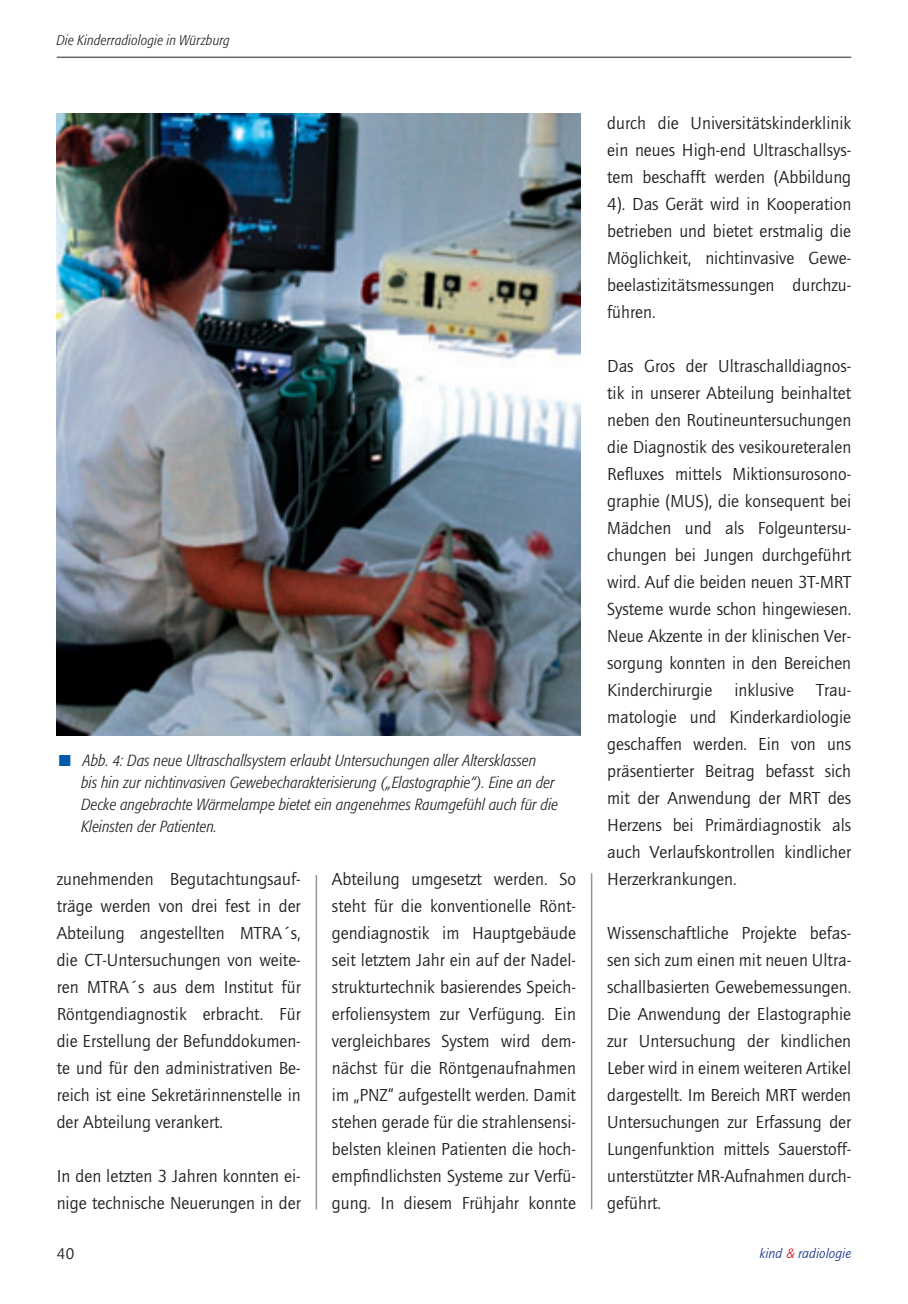
<style>
.page{position:relative;width:908px;height:1304px;background:#fff}
.page>*{position:absolute;margin:0;border:0;box-sizing:border-box;transform-origin:0 0}
.t1{font:18px/27px "Quay";color:#231f20;text-align:justify}
.t2{font:italic 300 condensed 16px/22px "Formata";letter-spacing:.01em;color:#231f20}
.t3{font:16px "Quay";color:#231f20}
.t4{font:italic 300 condensed 14px "Formata";letter-spacing:.02em;color:#231f20}
.t5{font:italic 14px "Ouay";color:#253f8e}
.s1{color:#015aaa}
.s2{color:#d1232a}
</style>
<div class="page">
<hr style="left:57px;top:57px;width:793px;height:1px;background:#231f20">
<hr style="left:590px;top:873px;width:2px;height:336px;background:#939598">
<hr style="left:315px;top:875px;width:2px;height:334px;background:#939598">
<img style="left:57px;top:113px;width:523px;height:622px">
<p class="t4" style="left:57px;top:32px;width:175px">Die Kinderradiologie in Würzburg</p>
<p class="t2" style="left:81px;top:750px;width:478px;text-indent:-23px"><span class="s1">■</span> Abb. 4: Das neue Ultraschallsystem erlaubt Untersuchungen aller Altersklassen<br>bis hin zur nichtinvasiven Gewebecharakterisierung („Elastographie“). Eine an der Decke angebrachte Wärmelampe bietet ein angenehmes Raumgefühl auch für die Kleinsten der Patienten.</p>
<p class="t1" style="left:57px;top:866px;width:245px">zunehmenden Begutachtungsauf&shy;träge werden von drei fest in der Abteilung angestellten MTRA´s, die CT-Untersuchungen von weite&shy;ren MTRA´s aus dem Institut für Röntgendiagnostik erbracht. Für die Erstellung der Befunddokumen&shy;te und für den administrativen Be&shy;reich ist eine Sekretärinnenstelle in der Abteilung verankert.</p>
<p class="t1" style="left:57px;top:1163px;width:245px">In den letzten 3 Jahren konnten ei&shy;nige technische Neuerungen in der</p>
<p class="t1" style="left:332px;top:866px;width:245px">Abteilung umgesetzt werden. So steht für die konventionelle Rönt&shy;gendiagnostik im Hauptgebäude seit letztem Jahr ein auf der Nadel&shy;strukturtechnik basierendes Speich&shy;erfoliensystem zur Verfügung. Ein vergleichbares System wird dem&shy;nächst für die Röntgenaufnahmen im „PNZ“ aufgestellt werden. Damit stehen gerade für die strahlensensi&shy;belsten kleinen Patienten die hoch&shy;empfindlichsten Systeme zur Verfü&shy;gung. In diesem Frühjahr konnte</p>
<p class="t1" style="left:607px;top:110px;width:245px">durch die Universitätskinderklinik ein neues High-end Ultraschallsys&shy;tem beschafft werden (Abbildung 4). Das Gerät wird in Kooperation betrieben und bietet erstmalig die Möglichkeit, nichtinvasive Gewe&shy;beelastizitätsmessungen durchzu&shy;führen.</p>
<p class="t1" style="left:607px;top:353px;width:245px">Das Gros der Ultraschalldiagnos&shy;tik in unserer Abteilung beinhaltet neben den Routineuntersuchungen die Diagnostik des vesikoureteralen Refluxes mittels Miktionsurosono&shy;graphie (MUS), die konsequent bei Mädchen und als Folgeuntersu&shy;chungen bei Jungen durchgeführt wird. Auf die beiden neuen 3T-MRT Systeme wurde schon hingewiesen.<br>Neue Akzente in der klinischen Ver&shy;sorgung konnten in den Bereichen Kinderchirurgie inklusive Trau&shy;matologie und Kinderkardiologie geschaffen werden. Ein von uns präsentierter Beitrag befasst sich mit der Anwendung der MRT des Herzens bei Primärdiagnostik als auch Verlaufskontrollen kindlicher Herzerkrankungen.</p>
<p class="t1" style="left:607px;top:920px;width:245px">Wissenschaftliche Projekte befas&shy;sen sich zum einen mit neuen Ultra&shy;schallbasierten Gewebemessungen.<br>Die Anwendung der Elastographie zur Untersuchung der kindlichen Leber wird in einem weiteren Artikel dargestellt. Im Bereich MRT werden Untersuchungen zur Erfassung der Lungenfunktion mittels Sauerstoff&shy;unterstützter MR-Aufnahmen durch&shy;geführt.</p>
<p class="t3" style="left:57px;top:1245px;width:19px">40</p>
<p class="t5" style="left:759px;top:1245px;width:93px">kind <span class="s2">&amp;</span> radiologie</p>
</div>
